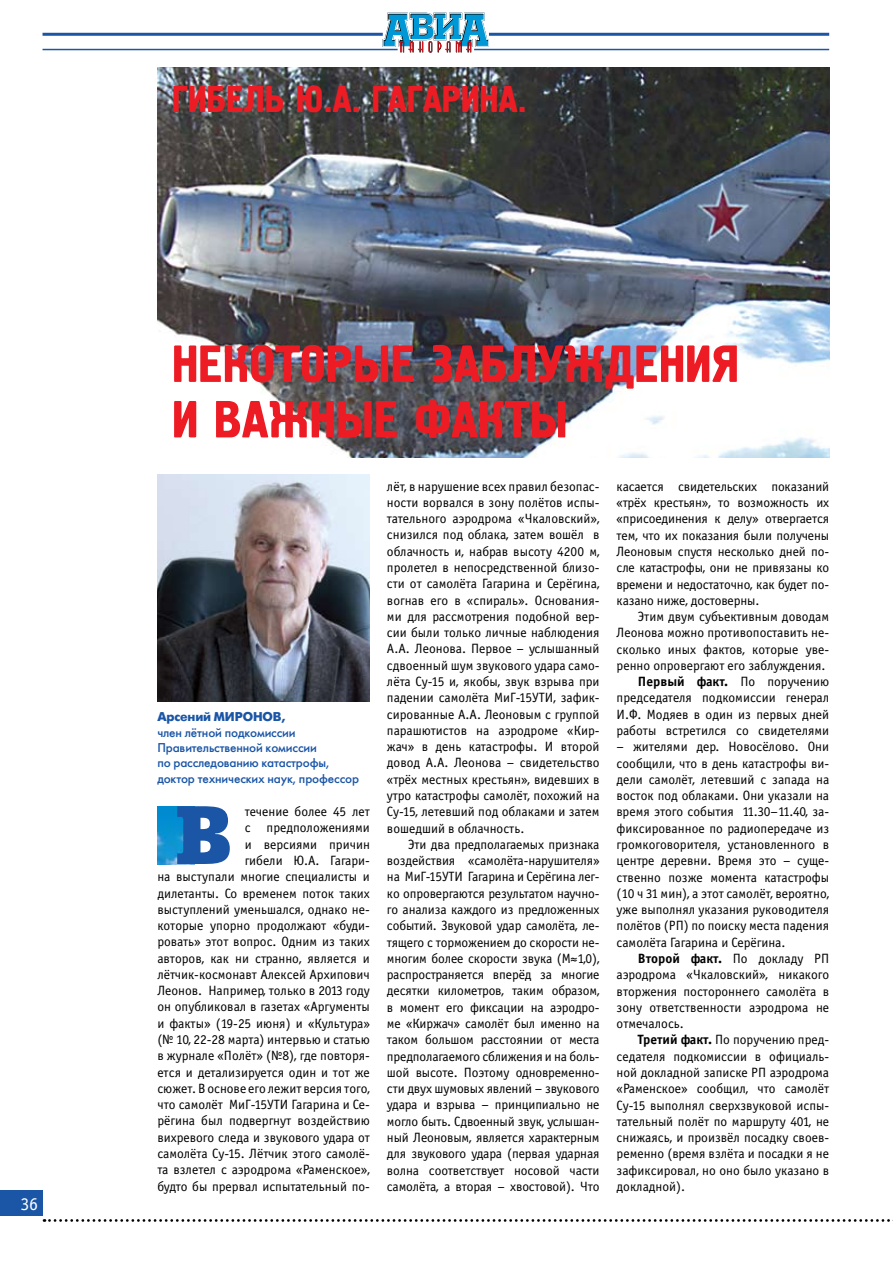
<style>
.page{position:relative;width:893px;height:1263px;background:#fff}
.page>*{position:absolute;margin:0;border:0;box-sizing:border-box;transform-origin:0 0}
.t1{font:82.5px "Xenia C";color:#1a55a6}
.t2{font:52.5px/55.5px "Pollock 1 C";color:#ed1c24}
.t3{font:37.5px "Pollock 1 C";color:#ed1c24}
.t4{font:18px "Officina Sans Book C";color:#fff}
.t5{font:13.5px/16.4px "Officina Sans Book C";color:#000;text-align:justify}
.t6{font:13.5px "Officina Sans Bold C";color:#000}
.t7{font:12.75px/15.3px "Futura Futuris C";letter-spacing:-.01em;color:#1a55a6}
.t8{font:700 12.75px "Futura Futuris C";letter-spacing:-.01em;color:#1a55a6}
.s1{font-family:"Officina Sans Book C"}
.s2{font-family:"Officina Sans Bold C"}
</style>
<div class="page">
<svg style="left:44px;top:1219px;width:849px;height:3px"></svg>
<div style="left:0;top:1191px;width:43px;height:25px;background:#1a55a6"></div>
<svg style="left:383px;top:13px;width:106px;height:40px"></svg>
<hr style="left:43px;top:33px;width:340px;height:3px;background:#1a55a6">
<hr style="left:43px;top:49px;width:355px;height:1px;background:#1a55a6">
<hr style="left:474px;top:49px;width:355px;height:1px;background:#1a55a6">
<hr style="left:489px;top:33px;width:340px;height:3px;background:#1a55a6">
<img style="left:157px;top:67px;width:672px;height:391px">
<img style="left:157px;top:474px;width:213px;height:227px">
<img style="left:157px;top:806px;width:38px;height:58px">
<h3 class="t4" style="left:21px;top:1194px;width:19px">36</h3>
<h3 class="t3" style="left:172px;top:78px;width:356px">ГИБЕЛЬ Ю.А. ГАГАРИНА.</h3>
<h2 class="t2" style="left:172px;top:338px;width:568px">НЕКОТОРЫЕ ЗАБЛУЖДЕНИЯ<br>И важные</h2>
<h2 class="t2" style="left:415px;top:393px;width:155px">ФАКТЫ</h2>
<p class="t8" style="left:157px;top:710px;width:130px">Арсений МИРОНОВ,</p>
<p class="t7" style="left:157px;top:725px;width:203px">член лётной подкомиссии<br>Правительственной комиссии<br>по расследованию катастрофы, доктор технических наук, профессор</p>
<h1 class="t1" style="left:174px;top:783px;width:58px">В</h1>
<p class="t5" style="left:157px;top:804px;width:214px;text-align:right">течение более 45 лет<br>с предположениями<br>и версиями причин<br>гибели Ю.А. Гагари-<br>на выступали многие специалисты и дилетанты. Со временем поток таких выступлений уменьшался, однако не&shy;которые упорно продолжают «буди&shy;ровать» этот вопрос. Одним из таких авторов, как ни странно, является и лётчик-космонавт Алексей Архипович Леонов. Например, только в 2013 году он опубликовал в газетах «Аргументы и факты» (19-25 июня) и «Культура» (№ 10, 22-28 марта) интервью и статью в журнале «Полёт» (№8), где повторя&shy;ется и детализируется один и тот же сюжет. В основе его лежит версия того, что самолёт МиГ-15УТИ Гагарина и Се&shy;рёгина был подвергнут воздействию вихревого следа и звукового удара от самолёта Су-15. Лётчик этого самолё&shy;та взлетел с аэродрома «Раменское», будто бы прервал испытательный по-</p>
<p class="t5" style="left:387px;top:478px;width:214px">лёт, в нарушение всех правил безопас&shy;ности ворвался в зону полётов испы&shy;тательного аэродрома «Чкаловский», снизился под облака, затем вошёл в облачность и, набрав высоту 4200 м, пролетел в непосредственной близо&shy;сти от самолёта Гагарина и Серёгина, вогнав его в «спираль». Основания&shy;ми для рассмотрения подобной вер&shy;сии были только личные наблюдения А.А. Леонова. Первое – услышанный сдвоенный шум звукового удара само&shy;лёта Су-15 и, якобы, звук взрыва при падении самолёта МиГ-15УТИ, зафик&shy;сированные А.А. Леоновым с группой парашютистов на аэродроме «Кир&shy;жач» в день катастрофы. И второй довод А.А. Леонова – свидетельство «трёх местных крестьян», видевших в утро катастрофы самолёт, похожий на Су-15, летевший под облаками и затем вошедший в облачность.</p>
<p class="t5" style="left:387px;top:836px;width:214px;text-indent:21px">Эти два предполагаемых признака воздействия «самолёта-нарушителя» на МиГ-15УТИ Гагарина и Серёгина лег&shy;ко опровергаются результатом научно&shy;го анализа каждого из предложенных событий. Звуковой удар самолёта, ле&shy;тящего с торможением до скорости не&shy;многим более скорости звука (М≈1,0), распространяется вперёд за многие десятки километров, таким образом, в момент его фиксации на аэродро&shy;ме «Киржач» самолёт был именно на таком большом расстоянии от места предполагаемого сближения и на боль&shy;шой высоте. Поэтому одновременно&shy;сти двух шумовых явлений – звукового удара и взрыва – принципиально не могло быть. Сдвоенный звук, услышан&shy;ный Леоновым, является характерным для звукового удара (первая ударная волна соответствует носовой части самолёта, а вторая – хвостовой). Что</p>
<p class="t5" style="left:617px;top:478px;width:214px">касается свидетельских показаний «трёх крестьян», то возможность их «присоединения к делу» отвергается тем, что их показания были получены Леоновым спустя несколько дней по&shy;сле катастрофы, они не привязаны ко времени и недостаточно, как будет по&shy;казано ниже, достоверны.</p>
<p class="t5" style="left:617px;top:609px;width:214px;text-indent:21px">Этим двум субъективным доводам Леонова можно противопоставить не&shy;сколько иных фактов, которые уве&shy;ренно опровергают его заблуждения.</p>
<p class="t6" style="left:638px;top:674px;width:193px">Первый факт. <span class="s1">По поручению</span></p>
<p class="t5" style="left:617px;top:690px;width:214px">председателя подкомиссии генерал И.Ф. Модяев в один из первых дней работы встретился со свидетелями</p>
<p class="t5" style="left:617px;top:739px;width:214px">– жителями дер. Новосёлово. Они сообщили, что в день катастрофы ви&shy;дели самолёт, летевший с запада на восток под облаками. Они указали на время этого события 11.30–11.40, за&shy;фиксированное по радиопередаче из громкоговорителя, установленного в центре деревни. Время это – суще&shy;ственно позже момента катастрофы (10 ч 31 мин), а этот самолёт, вероятно, уже выполнял указания руководителя полётов (РП) по поиску места падения самолёта Гагарина и Серёгина.</p>
<p class="t6" style="left:638px;top:951px;width:193px">Второй факт. <span class="s1">По докладу РП</span></p>
<p class="t5" style="left:617px;top:967px;width:214px">аэродрома «Чкаловский», никакого вторжения постороннего самолёта в зону ответственности аэродрома не отмечалось.</p>
<p class="t5" style="left:617px;top:1032px;width:214px;text-indent:21px"><span class="s2">Третий факт.</span> По поручению пред&shy;седателя подкомиссии в официаль&shy;ной докладной записке РП аэродрома «Раменское» сообщил, что самолёт Су-15 выполнял сверхзвуковой испы&shy;тательный полёт по маршруту 401, не снижаясь, и произвёл посадку своев&shy;ременно (время взлёта и посадки я не зафиксировал, но оно было указано в докладной).</p>
</div>
